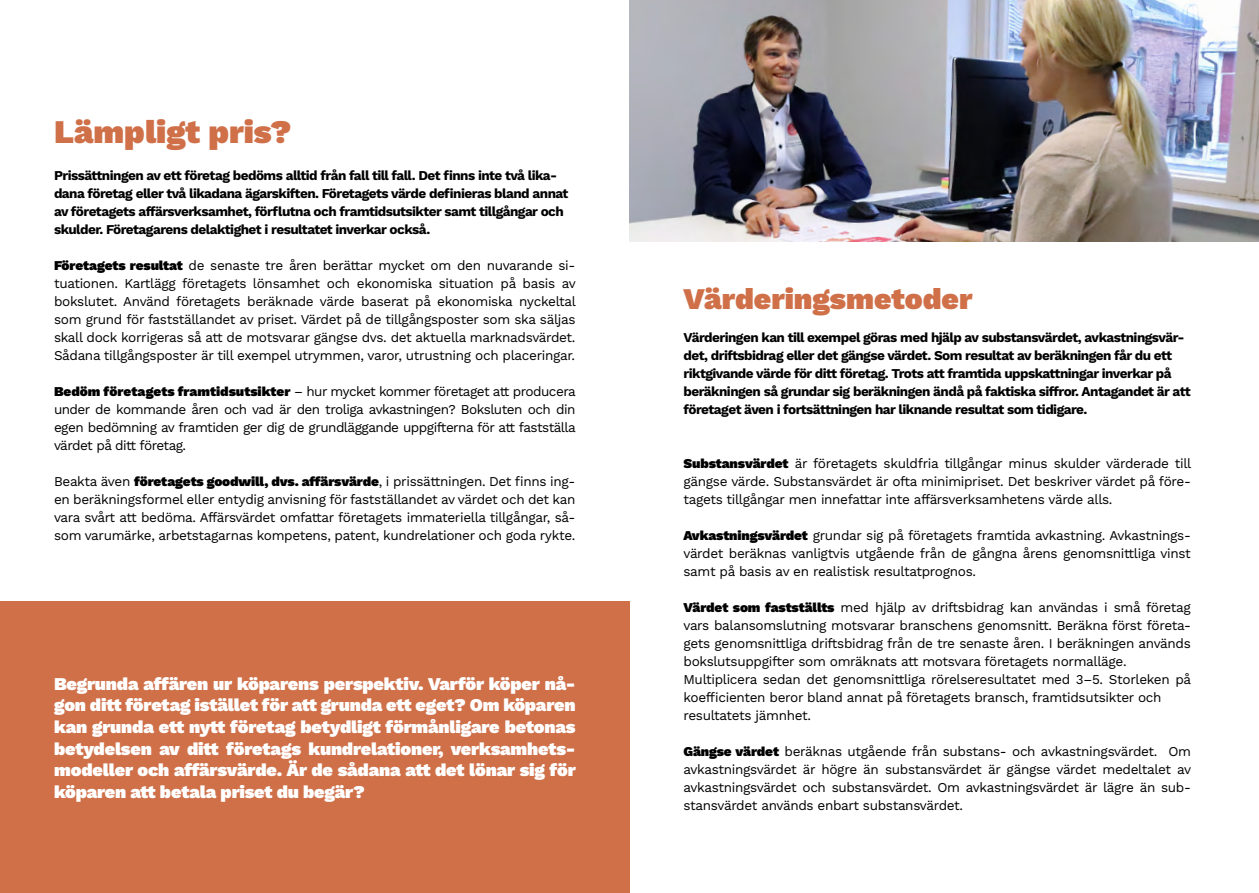
<style>
.page{position:relative;width:1259px;height:893px;background:#fff}
.page>*{position:absolute;margin:0;border:0;box-sizing:border-box;transform-origin:0 0}
.t1{font:900 33px "Work Sans";color:#cf7049}
.t2{font:900 30px "Work Sans";color:#cf7049}
.t3{font:900 18px/21.6px "Work Sans";letter-spacing:-.01em;color:#fff;text-align:justify}
.t4{font:13.5px/18px "Work Sans";letter-spacing:-.025em;color:#000;text-align:justify}
.t5{font:700 13.5px/18px "Work Sans";letter-spacing:-.04em;color:#000}
.s1{font-weight:900}
</style>
<div class="page">
<div style="left:0;top:602px;width:629px;height:291px;background:#cf7049"></div>
<img style="left:629px;top:0;width:630px;height:242px">
<h1 class="t1" style="left:54px;top:113px;width:239px">Lämpligt pris?</h1>
<p class="t5" style="left:54px;top:167px;width:516px">Prissättningen av ett företag bedöms alltid från fall till fall. Det finns inte två lika&shy;dana företag eller två likadana ägarskiften. Företagets värde definieras bland annat av företagets affärsverksamhet, förflutna och framtidsutsikter samt tillgångar och skulder. Företagarens delaktighet i resultatet inverkar också.</p>
<p class="t4" style="left:54px;top:257px;width:523px"><span class="s1">Företagets resultat</span> de senaste tre åren berättar mycket om den nuvarande si&shy;tuationen. Kartlägg företagets lönsamhet och ekonomiska situation på basis av bokslutet. Använd företagets beräknade värde baserat på ekonomiska nyckeltal som grund för fastställandet av priset. Värdet på de tillgångsposter som ska säljas skall dock korrigeras så att de motsvarar gängse dvs. det aktuella marknadsvärdet.<br>Sådana tillgångsposter är till exempel utrymmen, varor, utrustning och placeringar.</p>
<p class="t4" style="left:54px;top:383px;width:523px"><span class="s1">Bedöm företagets framtidsutsikter</span> – hur mycket kommer företaget att producera under de kommande åren och vad är den troliga avkastningen? Boksluten och din egen bedömning av framtiden ger dig de grundläggande uppgifterna för att fastställa värdet på ditt företag.</p>
<p class="t4" style="left:54px;top:473px;width:523px">Beakta även <span class="s1">företagets goodwill, dvs. affärsvärde</span>, i prissättningen. Det finns ing&shy;en beräkningsformel eller entydig anvisning för fastställandet av värdet och det kan vara svårt att bedöma. Affärsvärdet omfattar företagets immateriella tillgångar, så&shy;som varumärke, arbetstagarnas kompetens, patent, kundrelationer och goda rykte.</p>
<p class="t3" style="left:54px;top:674px;width:523px">Begrunda affären ur köparens perspektiv. Varför köper nå&shy;gon ditt företag istället för att grunda ett eget? Om köparen kan grunda ett nytt företag betydligt förmånligare betonas betydelsen av ditt företags kundrelationer, verksamhets&shy;modeller och affärsvärde. Är de sådana att det lönar sig för köparen att betala priset du begär?</p>
<h2 class="t2" style="left:683px;top:281px;width:290px">Värderingsmetoder</h2>
<p class="t5" style="left:683px;top:329px;width:508px">Värderingen kan till exempel göras med hjälp av substansvärdet, avkastningsvär&shy;det, driftsbidrag eller det gängse värdet. Som resultat av beräkningen får du ett riktgivande värde för ditt företag. Trots att framtida uppskattningar inverkar på beräkningen så grundar sig beräkningen ändå på faktiska siffror. Antagandet är att företaget även i fortsättningen har liknande resultat som tidigare.</p>
<p class="t4" style="left:683px;top:455px;width:509px"><span class="s1">Substansvärdet</span> är företagets skuldfria tillgångar minus skulder värderade till gängse värde. Substansvärdet är ofta minimipriset. Det beskriver värdet på före&shy;tagets tillgångar men innefattar inte affärsverksamhetens värde alls.</p>
<p class="t4" style="left:683px;top:527px;width:509px"><span class="s1">Avkastningsvärdet</span> grundar sig på företagets framtida avkastning. Avkastnings&shy;värdet beräknas vanligtvis utgående från de gångna årens genomsnittliga vinst samt på basis av en realistisk resultatprognos.</p>
<p class="t4" style="left:683px;top:599px;width:509px;text-align:left"><span class="s1">Värdet som fastställts</span> med hjälp av driftsbidrag kan användas i små företag vars balansomslutning motsvarar branschens genomsnitt. Beräkna först företa&shy;gets genomsnittliga driftsbidrag från de tre senaste åren. I beräkningen används bokslutsuppgifter som omräknats att motsvara företagets normalläge.<br>Multiplicera sedan det genomsnittliga rörelseresultatet med 3–5. Storleken på koefficienten beror bland annat på företagets bransch, framtidsutsikter och resultatets jämnhet.</p>
<p class="t4" style="left:683px;top:743px;width:509px"><span class="s1">Gängse värdet</span> beräknas utgående från substans- och avkastningsvärdet. Om avkastningsvärdet är högre än substansvärdet är gängse värdet medeltalet av avkastningsvärdet och substansvärdet. Om avkastningsvärdet är lägre än sub&shy;stansvärdet används enbart substansvärdet.</p>
</div>
